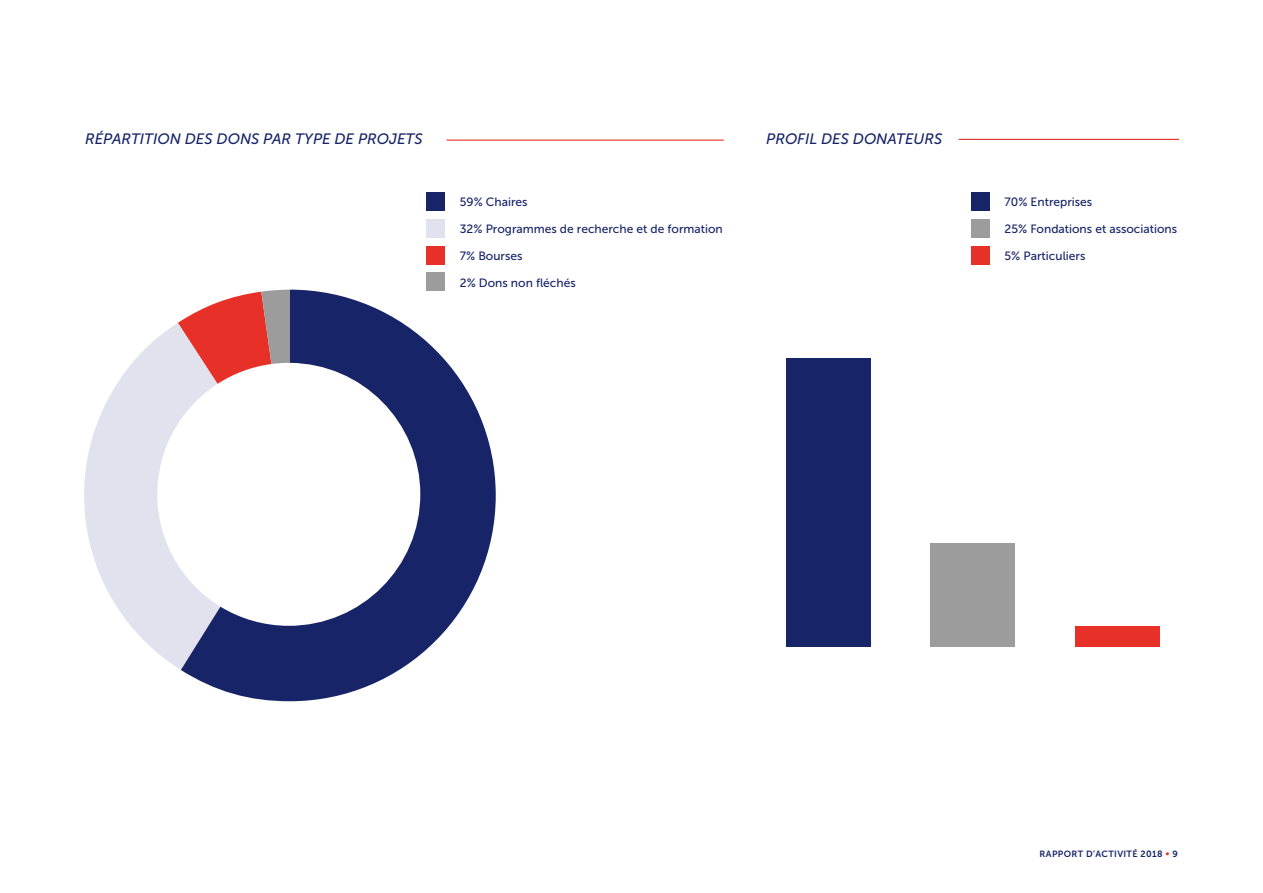
<style>
.page{position:relative;width:1263px;height:893px;background:#fff}
.page>*{position:absolute;margin:0;border:0;box-sizing:border-box;transform-origin:0 0}
.t1{font:italic 15px "Museo Sans 500";color:#172468}
.t2{font:12px "Museo Sans 500";color:#172468}
.t3{font:9px "Museo Sans 700";letter-spacing:.04em;color:#172468}
.s1{color:#e73027}
</style>
<div class="page">
<hr style="left:446px;top:140px;width:278px;height:1px;background:#e73027">
<hr style="left:959px;top:139px;width:220px;height:1px;background:#e73027">
<svg style="left:84px;top:323px;width:97px;height:347px;fill:#e2e2ef"></svg>
<svg style="left:178px;top:321px;width:3px;height:63px"></svg>
<svg style="left:181px;top:290px;width:315px;height:411px"></svg>
<div style="left:426px;top:192px;width:19px;height:19px;background:#172468"></div>
<div style="left:426px;top:219px;width:19px;height:19px;background:#e2e2ef"></div>
<div style="left:426px;top:246px;width:19px;height:19px;background:#e73027"></div>
<div style="left:426px;top:272px;width:19px;height:19px;background:#9c9c9d"></div>
<div style="left:971px;top:192px;width:18px;height:19px;background:#172468"></div>
<div style="left:971px;top:219px;width:18px;height:19px;background:#9c9c9d"></div>
<div style="left:971px;top:246px;width:18px;height:19px;background:#e73027"></div>
<div style="left:786px;top:358px;width:84px;height:289px;background:#172468"></div>
<div style="left:930px;top:544px;width:85px;height:103px;background:#9c9c9d"></div>
<div style="left:1075px;top:626px;width:84px;height:21px;background:#e73027"></div>
<p class="t1" style="left:85px;top:130px;width:339px">RÉPARTITION DES DONS PAR TYPE DE PROJETS</p>
<p class="t1" style="left:766px;top:130px;width:177px">PROFIL DES DONATEURS</p>
<p class="t2" style="left:460px;top:195px;width:69px">59% Chaires</p>
<p class="t2" style="left:460px;top:222px;width:264px">32% Programmes de recherche et de formation</p>
<p class="t2" style="left:460px;top:249px;width:64px">7% Bourses</p>
<p class="t2" style="left:460px;top:276px;width:117px">2% Dons non fléchés</p>
<p class="t2" style="left:1004px;top:195px;width:89px">70% Entreprises</p>
<p class="t2" style="left:1004px;top:222px;width:174px">25% Fondations et associations</p>
<p class="t2" style="left:1004px;top:249px;width:82px">5% Particuliers</p>
<p class="t3" style="left:1040px;top:849px;width:140px">RAPPORT D’ACTIVITÉ 2018 <span class="s1">•</span> 9</p>
</div>
